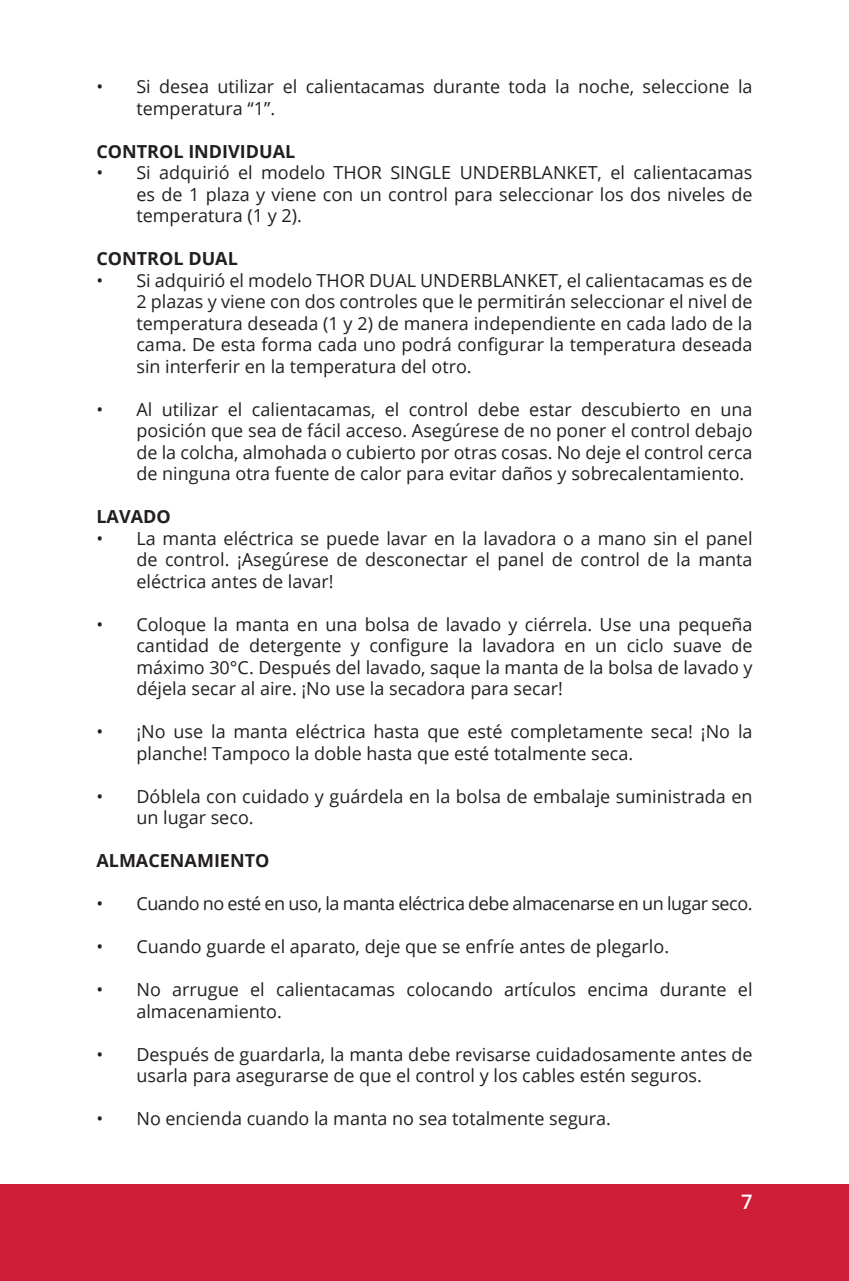
<style>
.page{position:relative;width:849px;height:1281px;background:#fff}
.page>*{position:absolute;margin:0;border:0;box-sizing:border-box;transform-origin:0 0}
.t1{font:600 20px "Open Sans";color:#fff}
.t2{font:18px/21.6px "Open Sans";color:#231f20;text-align:justify}
.t3{font:18px "Open Sans";letter-spacing:-.025em;color:#231f20}
.t4{font:700 18px "Open Sans";color:#231f20}
</style>
<div class="page">
<div style="left:0;top:1184px;width:849px;height:97px;background:#d01e39"></div>
<p class="t2" style="left:136px;top:75px;width:617px;text-indent:-40px">• Si desea utilizar el calientacamas durante toda la noche, seleccione la temperatura “1”.</p>
<p class="t4" style="left:96px;top:138px;width:200px">CONTROL INDIVIDUAL</p>
<p class="t2" style="left:136px;top:161px;width:617px;text-indent:-40px">• Si adquirió el modelo THOR SINGLE UNDERBLANKET, el calientacamas es de 1 plaza y viene con un control para seleccionar los dos niveles de temperatura (1 y 2).</p>
<p class="t4" style="left:96px;top:246px;width:143px">CONTROL DUAL</p>
<p class="t2" style="left:136px;top:269px;width:617px;text-indent:-40px">• Si adquirió el modelo THOR DUAL UNDERBLANKET, el calientacamas es de 2 plazas y viene con dos controles que le permitirán seleccionar el nivel de temperatura deseada (1 y 2) de manera independiente en cada lado de la cama. De esta forma cada uno podrá configurar la temperatura deseada sin interferir en la temperatura del otro.</p>
<p class="t2" style="left:136px;top:398px;width:617px;text-indent:-40px">• Al utilizar el calientacamas, el control debe estar descubierto en una posición que sea de fácil acceso. Asegúrese de no poner el control debajo de la colcha, almohada o cubierto por otras cosas. No deje el control cerca de ninguna otra fuente de calor para evitar daños y sobrecalentamiento.</p>
<p class="t4" style="left:96px;top:504px;width:76px">LAVADO</p>
<p class="t2" style="left:136px;top:527px;width:617px;text-indent:-40px">• La manta eléctrica se puede lavar en la lavadora o a mano sin el panel de control. ¡Asegúrese de desconectar el panel de control de la manta eléctrica antes de lavar!</p>
<p class="t2" style="left:136px;top:613px;width:617px;text-indent:-40px">• Coloque la manta en una bolsa de lavado y ciérrela. Use una pequeña cantidad de detergente y configure la lavadora en un ciclo suave de máximo 30°C. Después del lavado, saque la manta de la bolsa de lavado y déjela secar al aire. ¡No use la secadora para secar!</p>
<p class="t2" style="left:136px;top:720px;width:617px;text-indent:-40px">• ¡No use la manta eléctrica hasta que esté completamente seca! ¡No la planche! Tampoco la doble hasta que esté totalmente seca.</p>
<p class="t2" style="left:136px;top:785px;width:617px;text-indent:-40px">• Dóblela con cuidado y guárdela en la bolsa de embalaje suministrada en un lugar seco.</p>
<p class="t4" style="left:96px;top:848px;width:174px">ALMACENAMIENTO</p>
<p class="t3" style="left:96px;top:891px;width:657px">• Cuando no esté en uso, la manta eléctrica debe almacenarse en un lugar seco.</p>
<p class="t2" style="left:96px;top:935px;width:574px">• Cuando guarde el aparato, deje que se enfríe antes de plegarlo.</p>
<p class="t2" style="left:136px;top:978px;width:617px;text-indent:-40px">• No arrugue el calientacamas colocando artículos encima durante el almacenamiento.</p>
<p class="t2" style="left:96px;top:1043px;width:657px;text-align:center">• Después de guardarla, la manta debe revisarse cuidadosamente antes de usarla para asegurarse de que el control y los cables estén seguros.</p>
<p class="t2" style="left:96px;top:1107px;width:516px">• No encienda cuando la manta no sea totalmente segura.</p>
<p class="t1" style="left:741px;top:1188px;width:13px">7</p>
</div>
